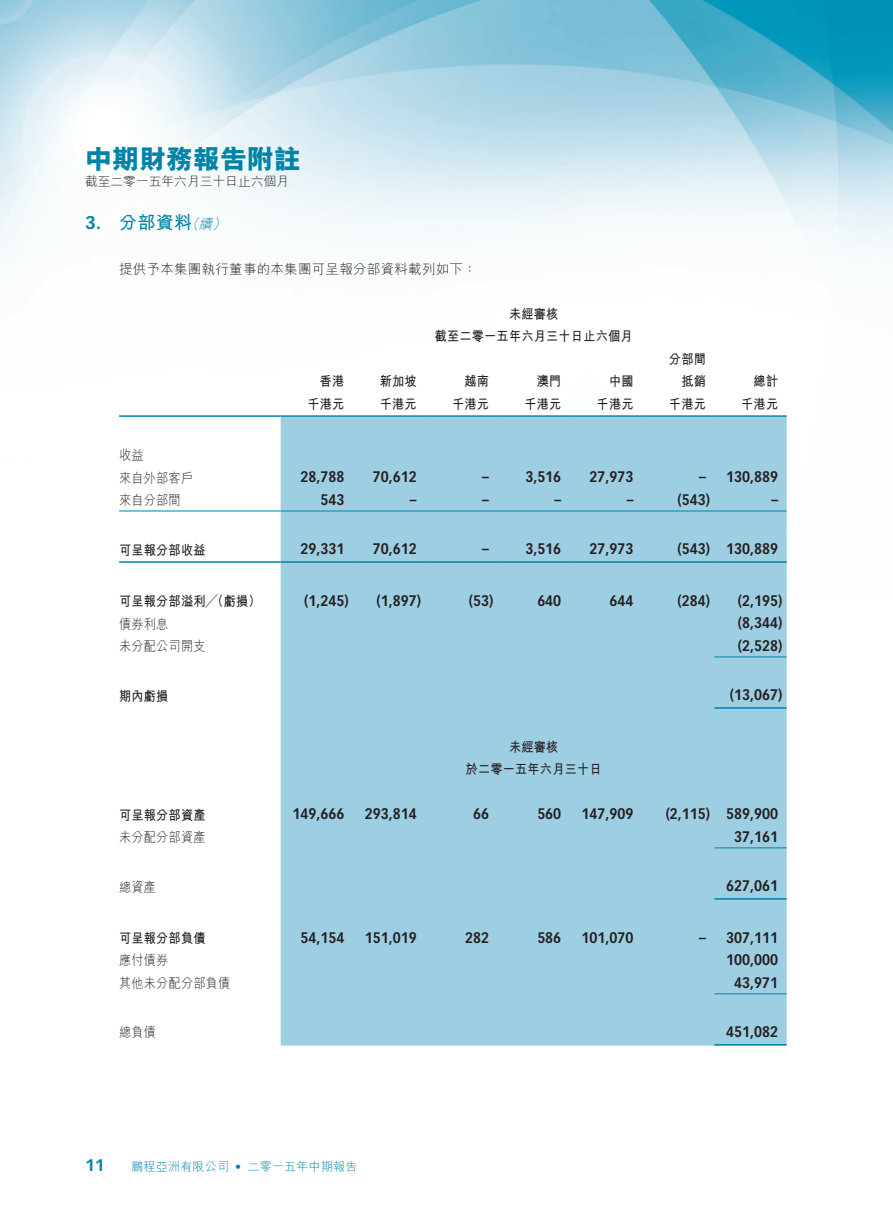
<style>
.page{position:relative;width:893px;height:1212px;background:#fff}
.page>*{position:absolute;margin:0;border:0;box-sizing:border-box;transform-origin:0 0}
.t1{font:800 27px "M Hei HK";color:#0083a9}
._01_H1{font:700 18px "M Hei HK";color:#0083a9}
._01_H1-2{font:700 18px "Vectora LT Std";color:#0083a9}
.t2{font:700 16.5px "Vectora LT Std";color:#0083a9}
._50_Table_txt{font:700 15px "Vectora LT Std";color:#231f20;scale:.9 1}
._50_Table_txt-2{font:700 13.5px "M Hei HK";letter-spacing:.02em;color:#231f20;scale:.9 1}
._50_Table_txt-3{font:300 13.5px "M Hei HK";letter-spacing:.02em;color:#231f20;scale:.9 1}
._00_txt{font:300 13.5px "M Hei HK";letter-spacing:.02em;color:#231f20}
._01_H1-3{font:italic 300 13.5px "M Hei HK";color:#0083a9}
.t3{font:300 12.75px "M Hei HK";color:#231f20}
.t4{font:300 12px "M Hei HK";letter-spacing:.02em;color:#0083a9}
.t5{font:300 12px "Vectora LT Std";color:#0083a9}
</style>
<div class="page">
<img style="left:0;top:0;width:893px;height:1046px">
<div style="left:281px;top:417px;width:506px;height:628px;background:#9ecee1"></div>
<hr style="left:119px;top:415px;width:162px;height:2px;background:#0083a9">
<hr style="left:281px;top:415px;width:72px;height:2px;background:#0083a9">
<hr style="left:353px;top:415px;width:72px;height:2px;background:#0083a9">
<hr style="left:425px;top:415px;width:72px;height:2px;background:#0083a9">
<hr style="left:497px;top:415px;width:73px;height:2px;background:#0083a9">
<hr style="left:570px;top:415px;width:72px;height:2px;background:#0083a9">
<hr style="left:642px;top:415px;width:72px;height:2px;background:#0083a9">
<hr style="left:714px;top:415px;width:73px;height:2px;background:#0083a9">
<hr style="left:119px;top:511px;width:162px;height:1px;background:#0083a9">
<hr style="left:281px;top:511px;width:72px;height:1px;background:#0083a9">
<hr style="left:353px;top:511px;width:72px;height:1px;background:#0083a9">
<hr style="left:425px;top:511px;width:72px;height:1px;background:#0083a9">
<hr style="left:497px;top:511px;width:73px;height:1px;background:#0083a9">
<hr style="left:570px;top:511px;width:72px;height:1px;background:#0083a9">
<hr style="left:642px;top:511px;width:72px;height:1px;background:#0083a9">
<hr style="left:714px;top:511px;width:73px;height:1px;background:#0083a9">
<hr style="left:119px;top:561px;width:162px;height:2px;background:#0083a9">
<hr style="left:281px;top:561px;width:72px;height:2px;background:#0083a9">
<hr style="left:353px;top:561px;width:72px;height:2px;background:#0083a9">
<hr style="left:425px;top:561px;width:72px;height:2px;background:#0083a9">
<hr style="left:497px;top:561px;width:73px;height:2px;background:#0083a9">
<hr style="left:570px;top:561px;width:72px;height:2px;background:#0083a9">
<hr style="left:642px;top:561px;width:72px;height:2px;background:#0083a9">
<hr style="left:714px;top:561px;width:73px;height:2px;background:#0083a9">
<hr style="left:714px;top:656px;width:73px;height:1px;background:#0083a9">
<hr style="left:714px;top:707px;width:73px;height:2px;background:#0083a9">
<hr style="left:714px;top:847px;width:73px;height:1px;background:#0083a9">
<hr style="left:714px;top:898px;width:73px;height:1px;background:#0083a9">
<hr style="left:714px;top:993px;width:73px;height:1px;background:#0083a9">
<hr style="left:714px;top:1044px;width:73px;height:1px;background:#0083a9">
<h1 class="t1" style="left:85px;top:145px;width:217px">中期財務報告附註</h1>
<p class="t3" style="left:85px;top:175px;width:205px">截至二零一五年六月三十日止六個月</p>
<p class="_01_H1-2" style="left:85px;top:211px;width:17px">3.</p>
<p class="_01_H1" style="left:119px;top:209px;width:75px">分部資料</p>
<p class="_01_H1-3" style="left:199px;top:217px;width:18px">續</p>
<p class="_01_H1-3" style="left:185px;top:217px;width:18px">（</p>
<p class="_01_H1-3" style="left:212px;top:217px;width:18px">(</p>
<p class="_00_txt" style="left:119px;top:262px;width:359px">提供予本集團執行董事的本集團可呈報分部資料載列如下：</p>
<p class="_50_Table_txt-2" style="left:320px;top:371px;width:29px">香港</p>
<p class="_50_Table_txt-2" style="left:380px;top:371px;width:43px">新加坡</p>
<p class="_50_Table_txt-2" style="left:509px;top:304px;width:56px">未經審核</p>
<p class="_50_Table_txt-2" style="left:435px;top:326px;width:222px">截至二零一五年六月三十日止六個月</p>
<p class="_50_Table_txt-2" style="left:609px;top:371px;width:29px">中國</p>
<p class="_50_Table_txt-2" style="left:537px;top:371px;width:29px">澳門</p>
<p class="_50_Table_txt-2" style="left:464px;top:371px;width:29px">越南</p>
<p class="_50_Table_txt-2" style="left:669px;top:349px;width:43px">分部間</p>
<p class="_50_Table_txt-2" style="left:681px;top:371px;width:29px">抵銷</p>
<p class="_50_Table_txt-2" style="left:754px;top:371px;width:29px">總計</p>
<p class="_50_Table_txt-2" style="left:307px;top:394px;width:43px">千港元</p>
<p class="_50_Table_txt-2" style="left:380px;top:394px;width:43px">千港元</p>
<p class="_50_Table_txt-2" style="left:452px;top:394px;width:43px">千港元</p>
<p class="_50_Table_txt-2" style="left:524px;top:394px;width:43px">千港元</p>
<p class="_50_Table_txt-2" style="left:597px;top:394px;width:43px">千港元</p>
<p class="_50_Table_txt-2" style="left:669px;top:394px;width:43px">千港元</p>
<p class="_50_Table_txt-2" style="left:741px;top:394px;width:43px">千港元</p>
<p class="_50_Table_txt-3" style="left:119px;top:448px;width:29px">收益</p>
<p class="_50_Table_txt-3" style="left:119px;top:471px;width:84px">來自外部客戶</p>
<p class="_50_Table_txt" style="left:300px;top:468px;width:50px">28,788</p>
<p class="_50_Table_txt" style="left:373px;top:468px;width:50px">70,612</p>
<p class="_50_Table_txt" style="left:482px;top:468px;width:9px">–</p>
<p class="_50_Table_txt" style="left:525px;top:468px;width:41px">3,516</p>
<p class="_50_Table_txt" style="left:590px;top:468px;width:50px">27,973</p>
<p class="_50_Table_txt" style="left:699px;top:468px;width:9px">–</p>
<p class="_50_Table_txt" style="left:726px;top:468px;width:59px">130,889</p>
<p class="_50_Table_txt-3" style="left:119px;top:493px;width:70px">來自分部間</p>
<p class="_50_Table_txt" style="left:320px;top:490px;width:28px">543</p>
<p class="_50_Table_txt" style="left:410px;top:490px;width:9px">–</p>
<p class="_50_Table_txt" style="left:482px;top:490px;width:9px">–</p>
<p class="_50_Table_txt" style="left:555px;top:490px;width:9px">–</p>
<p class="_50_Table_txt" style="left:627px;top:490px;width:9px">–</p>
<p class="_50_Table_txt" style="left:678px;top:490px;width:38px">)543(</p>
<p class="_50_Table_txt" style="left:771px;top:490px;width:9px">–</p>
<p class="_50_Table_txt-2" style="left:119px;top:540px;width:98px">可呈報分部收益</p>
<p class="_50_Table_txt" style="left:300px;top:540px;width:50px">29,331</p>
<p class="_50_Table_txt" style="left:373px;top:540px;width:50px">70,612</p>
<p class="_50_Table_txt" style="left:482px;top:540px;width:9px">–</p>
<p class="_50_Table_txt" style="left:525px;top:540px;width:41px">3,516</p>
<p class="_50_Table_txt" style="left:590px;top:540px;width:50px">27,973</p>
<p class="_50_Table_txt" style="left:678px;top:540px;width:38px">)543(</p>
<p class="_50_Table_txt" style="left:726px;top:540px;width:59px">130,889</p>
<p class="_50_Table_txt-2" style="left:119px;top:591px;width:159px">可呈報分部溢利╱（虧損(</p>
<p class="_50_Table_txt" style="left:304px;top:591px;width:51px">)1,245(</p>
<p class="_50_Table_txt" style="left:376px;top:591px;width:51px">)1,897(</p>
<p class="_50_Table_txt" style="left:469px;top:591px;width:29px">)53(</p>
<p class="_50_Table_txt" style="left:537px;top:591px;width:28px">640</p>
<p class="_50_Table_txt" style="left:610px;top:591px;width:28px">644</p>
<p class="_50_Table_txt" style="left:678px;top:591px;width:38px">)284(</p>
<p class="_50_Table_txt" style="left:738px;top:591px;width:51px">)2,195(</p>
<p class="_50_Table_txt-3" style="left:119px;top:617px;width:56px">債券利息</p>
<p class="_50_Table_txt" style="left:738px;top:614px;width:51px">)8,344(</p>
<p class="_50_Table_txt-3" style="left:119px;top:639px;width:98px">未分配公司開支</p>
<p class="_50_Table_txt" style="left:738px;top:636px;width:51px">)2,528(</p>
<p class="_50_Table_txt-2" style="left:119px;top:686px;width:56px">期內虧損</p>
<p class="_50_Table_txt" style="left:730px;top:686px;width:60px">)13,067(</p>
<p class="_50_Table_txt-2" style="left:509px;top:737px;width:56px">未經審核</p>
<p class="_50_Table_txt-2" style="left:466px;top:760px;width:153px">於二零一五年六月三十日</p>
<p class="_50_Table_txt-2" style="left:119px;top:805px;width:98px">可呈報分部資產</p>
<p class="_50_Table_txt" style="left:292px;top:805px;width:59px">149,666</p>
<p class="_50_Table_txt" style="left:365px;top:805px;width:59px">293,814</p>
<p class="_50_Table_txt" style="left:473px;top:805px;width:19px">66</p>
<p class="_50_Table_txt" style="left:537px;top:805px;width:28px">560</p>
<p class="_50_Table_txt" style="left:582px;top:805px;width:59px">147,909</p>
<p class="_50_Table_txt" style="left:666px;top:805px;width:51px">)2,115(</p>
<p class="_50_Table_txt" style="left:726px;top:805px;width:59px">589,900</p>
<p class="_50_Table_txt-3" style="left:119px;top:830px;width:98px">未分配分部資產</p>
<p class="_50_Table_txt" style="left:734px;top:827px;width:50px">37,161</p>
<p class="_50_Table_txt-3" style="left:119px;top:880px;width:43px">總資產</p>
<p class="_50_Table_txt" style="left:726px;top:877px;width:59px">627,061</p>
<p class="_50_Table_txt-2" style="left:119px;top:928px;width:98px">可呈報分部負債</p>
<p class="_50_Table_txt" style="left:300px;top:928px;width:50px">54,154</p>
<p class="_50_Table_txt" style="left:365px;top:928px;width:59px">151,019</p>
<p class="_50_Table_txt" style="left:465px;top:928px;width:28px">282</p>
<p class="_50_Table_txt" style="left:537px;top:928px;width:28px">586</p>
<p class="_50_Table_txt" style="left:582px;top:928px;width:59px">101,070</p>
<p class="_50_Table_txt" style="left:699px;top:928px;width:9px">–</p>
<p class="_50_Table_txt" style="left:726px;top:928px;width:59px">307,111</p>
<p class="_50_Table_txt-3" style="left:119px;top:953px;width:56px">應付債券</p>
<p class="_50_Table_txt" style="left:726px;top:951px;width:59px">100,000</p>
<p class="_50_Table_txt-3" style="left:119px;top:976px;width:125px">其他未分配分部負債</p>
<p class="_50_Table_txt" style="left:734px;top:973px;width:50px">43,971</p>
<p class="_50_Table_txt-3" style="left:119px;top:1025px;width:43px">總負債</p>
<p class="_50_Table_txt" style="left:726px;top:1023px;width:59px">451,082</p>
<p class="t2" style="left:85px;top:1155px;width:21px">11</p>
<p class="t4" style="left:131px;top:1161px;width:99px">鵬程亞洲有限公司</p>
<p class="t4" style="left:248px;top:1161px;width:111px">二零一五年中期報告</p>
<p class="t5" style="left:235px;top:1160px;width:7px">•</p>
</div>
